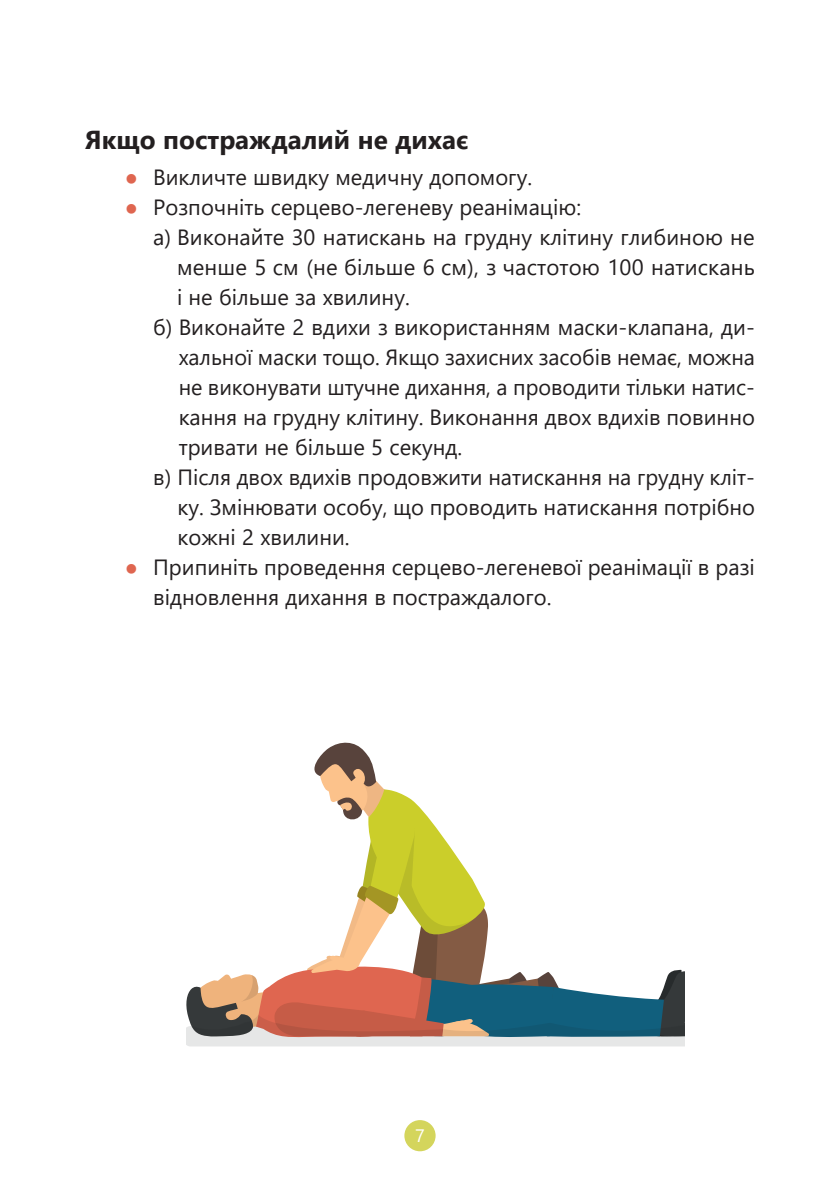
<style>
.page{position:relative;width:840px;height:1191px;background:#fff}
.page>*{position:absolute;margin:0;border:0;box-sizing:border-box;transform-origin:0 0}
.t1{font:700 26px "Segoe UI";color:#231f20}
.t2{font:22px/30px "Segoe UI";color:#231f20}
.t3{font:18px "Segoe UI";color:#fff}
.s1{color:#df6650}
</style>
<div class="page">
<div style="left:404px;top:1120px;width:31px;height:31px;background:#d4d55c;border-radius:50%"></div>
<svg style="left:186px;top:742px;width:498px;height:304px"></svg>
<p class="t1" style="left:85px;top:115px;width:385px">Якщо постраждалий не дихає</p>
<p class="t2" style="left:125px;top:160px;width:408px"><span class="s1">●</span> Викличте швидку медичну допомогу.</p>
<p class="t2" style="left:125px;top:190px;width:457px"><span class="s1">●</span> Розпочніть серцево-легеневу реанімацію:</p>
<p class="t2" style="left:153px;top:220px;width:602px">а) Виконайте 30 натискань на грудну клітину глибиною не</p>
<p class="t2" style="left:177px;top:250px;width:579px">менше 5 см (не більше 6 см), з частотою 100 натискань</p>
<p class="t2" style="left:177px;top:280px;width:234px">і не більше за хвилину.</p>
<p class="t2" style="left:153px;top:310px;width:602px">б) Виконайте 2 вдихи з використанням маски-клапана, ди-</p>
<p class="t2" style="left:178px;top:340px;width:577px">хальної маски тощо. Якщо захисних засобів немає, можна</p>
<p class="t2" style="left:178px;top:370px;width:577px">не виконувати штучне дихання, а проводити тільки натис-</p>
<p class="t2" style="left:178px;top:400px;width:577px">кання на грудну клітину. Виконання двох вдихів повинно</p>
<p class="t2" style="left:178px;top:430px;width:285px">тривати не більше 5 секунд.</p>
<p class="t2" style="left:153px;top:460px;width:602px">в) Після двох вдихів продовжити натискання на грудну кліт-</p>
<p class="t2" style="left:177px;top:490px;width:578px">ку. Змінювати особу, що проводить натискання потрібно</p>
<p class="t2" style="left:177px;top:520px;width:173px">кожні 2 хвилини.</p>
<p class="t2" style="left:153px;top:550px;width:602px;text-indent:-28px"><span class="s1">●</span> Припиніть проведення серцево-легеневої реанімації в разі відновлення дихання в постраждалого.</p>
<p class="t3" style="left:415px;top:1118px;width:11px">7</p>
</div>
